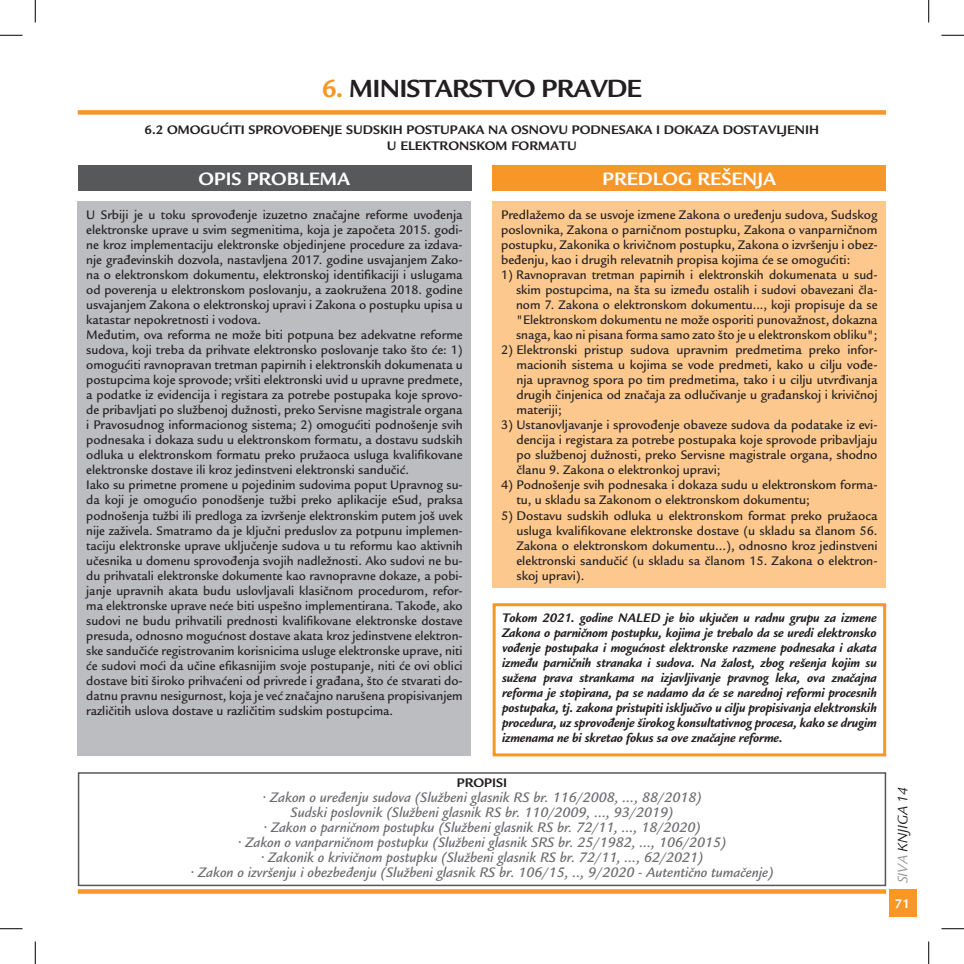
<style>
.page{position:relative;width:964px;height:964px;background:#fff}
.page>*{position:absolute;margin:0;border:0;box-sizing:border-box;transform-origin:0 0}
.Naslov_knjiznog_B{font:700 27px "O Legacy Sans";letter-spacing:-.03em;color:#231f20}
.Naslov_tabele{font:700 19.5px "O Legacy Sans";color:#fff}
.zakon{font:italic 500 15px "O Legacy Sans";color:#6c6d70}
.t1{font:italic 15px "O Legacy Sans";color:#231f20}
.t2{font:700 13.65px "O Legacy Sans";color:#fff}
.TXT_blokovi{font:500 13.5px/15px "O Legacy Sans";color:#231f20;text-align:justify;scale:.95 1}
.TXT_blokovi-2{font:500 13.5px/15px "O Legacy Sans";color:#231f20;text-align:justify;scale:.96 1}
.TXT_blokovi-3{font:500 13.5px/15px "O Legacy Sans";color:#231f20;text-align:justify}
.Donji_BOX{font:italic 700 13.5px/15px "O Legacy Sans";letter-spacing:-.01em;color:#231f20;text-align:justify}
.t3{font:700 13.5px/16.2px "O Legacy Sans";color:#231f20;text-align:center}
.s1{color:#f79727}
.s2{color:#939598}
</style>
<div class="page">
<div style="left:889px;top:888px;width:27px;height:28px;background:#f79727"></div>
<svg style="left:78px;top:889px;width:808px;height:4px;fill:#f79727"></svg>
<div style="left:78px;top:165px;width:393px;height:25px;background:#57585a"></div>
<div style="left:492px;top:165px;width:394px;height:25px;background:#f79727"></div>
<div style="left:78px;top:201px;width:393px;height:555px;background:#bcbdc0"></div>
<div style="left:492px;top:201px;width:394px;height:387px;background:#fcc88e"></div>
<div style="left:78px;top:772px;width:808px;height:114px;border:2px solid #57585a"></div>
<div style="left:78px;top:110px;width:808px;height:5px;background:#f79727"></div>
<div style="left:492px;top:603px;width:394px;height:153px;border:3px solid #f79727"></div>
<svg style="left:0;top:35px;width:22px;height:1px"></svg>
<svg style="left:941px;top:35px;width:22px;height:1px"></svg>
<svg style="left:0;top:928px;width:22px;height:1px"></svg>
<svg style="left:941px;top:928px;width:22px;height:1px"></svg>
<svg style="left:35px;top:0;width:1px;height:22px"></svg>
<svg style="left:35px;top:941px;width:1px;height:22px"></svg>
<svg style="left:928px;top:0;width:1px;height:22px"></svg>
<svg style="left:928px;top:941px;width:1px;height:22px"></svg>
<p class="Naslov_knjiznog_B" style="left:322px;top:72px;width:322px"><span class="s1">6.</span> MINISTARSTVO PRAVDE</p>
<p class="t3" style="left:145px;top:121px;width:676px">6.2 OMOGUĆITI SPROVOĐENJE SUDSKIH POSTUPAKA NA OSNOVU PODNESAKA I DOKAZA DOSTAVLJENIH<br>U ELEKTRONSKOM FORMATU</p>
<p class="Naslov_tabele" style="left:199px;top:167px;width:153px">OPIS PROBLEMA</p>
<p class="Naslov_tabele" style="left:602px;top:167px;width:175px">PREDLOG REŠENJA</p>
<p class="TXT_blokovi-2" style="left:86px;top:208px;width:394px">U Srbiji je u toku sprovođenje izuzetno značajne reforme uvođenja elektronske uprave u svim segmenitima, koja je započeta 2015. godi&shy;ne kroz implementaciju elektronske objedinjene procedure za izdava&shy;nje građevinskih dozvola, nastavljena 2017. godine usvajanjem Zako&shy;na o elektronskom dokumentu, elektronskoj identifikaciji i uslugama od poverenja u elektronskom poslovanju, a zaokružena 2018. godine usvajanjem Zakona o elektronskoj upravi i Zakona o postupku upisa u katastar nepokretnosti i vodova.</p>
<p class="TXT_blokovi-2" style="left:86px;top:328px;width:394px">Međutim, ova reforma ne može biti potpuna bez adekvatne reforme sudova, koji treba da prihvate elektronsko poslovanje tako što će: 1) omogućiti ravnopravan tretman papirnih i elektronskih dokumenata u postupcima koje sprovode; vršiti elektronski uvid u upravne predmete, a podatke iz evidencija i registara za potrebe postupaka koje sprovo&shy;de pribavljati po službenoj dužnosti, preko Servisne magistrale organa i Pravosudnog informacionog sistema; 2) omogućiti podnošenje svih podnesaka i dokaza sudu u elektronskom formatu, a dostavu sudskih odluka u elektronskom formatu preko pružaoca usluga kvalifikovane elektronske dostave ili kroz jedinstveni elektronski sandučić.</p>
<p class="TXT_blokovi" style="left:86px;top:478px;width:398px">Iako su primetne promene u pojedinim sudovima poput Upravnog su&shy;da koji je omogućio ponodšenje tužbi preko aplikacije eSud, praksa podnošenja tužbi ili predloga za izvršenje elektronskim putem još uvek nije zaživela. Smatramo da je ključni preduslov za potpunu implemen&shy;taciju elektronske uprave uključenje sudova u tu reformu kao aktivnih učesnika u domenu sprovođenja svojih nadležnosti. Ako sudovi ne bu&shy;du prihvatali elektronske dokumente kao ravnopravne dokaze, a pobi&shy;janje upravnih akata budu uslovljavali klasičnom procedurom, refor&shy;ma elektronske uprave neće biti uspešno implementirana. Takođe, ako sudovi ne budu prihvatili prednosti kvalifikovane elektronske dostave presuda, odnosno mogućnost dostave akata kroz jedinstvene elektron&shy;ske sandučiće registrovanim korisnicima usluge elektronske uprave, niti će sudovi moći da učine efikasnijim svoje postupanje, niti će ovi oblici dostave biti široko prihvaćeni od privrede i građana, što će stvarati do&shy;datnu pravnu nesigurnost, koja je već značajno narušena propisivanjem različitih uslova dostave u različitim sudskim postupcima.</p>
<p class="TXT_blokovi-3" style="left:501px;top:208px;width:378px">Predlažemo da se usvoje izmene Zakona o uređenju sudova, Sudskog poslovnika, Zakona o parničnom postupku, Zakona o vanparničnom postupku, Zakonika o krivičnom postupku, Zakona o izvršenju i obez&shy;beđenju, kao i drugih relevatnih propisa kojima će se omogućiti:</p>
<p class="TXT_blokovi" style="left:516px;top:268px;width:382px;text-indent:-15px">1) Ravnopravan tretman papirnih i elektronskih dokumenata u sud&shy;skim postupcima, na šta su između ostalih i sudovi obavezani čla&shy;nom 7. Zakona o elektronskom dokumentu..., koji propisuje da se "Elektronskom dokumentu ne može osporiti punovažnost, dokazna snaga, kao ni pisana forma samo zato što je u elektronskom obliku";</p>
<p class="TXT_blokovi-3" style="left:516px;top:343px;width:362px;text-indent:-15px">2) Elektronski pristup sudova upravnim predmetima preko infor&shy;macionih sistema u kojima se vode predmeti, kako u cilju vođe&shy;nja upravnog spora po tim predmetima, tako i u cilju utvrđivanja drugih činjenica od značaja za odlučivanje u građanskoj i krivičnoj materiji;</p>
<p class="TXT_blokovi-3" style="left:516px;top:418px;width:362px;text-indent:-15px">3) Ustanovljavanje i sprovođenje obaveze sudova da podatake iz evi&shy;dencija i registara za potrebe postupaka koje sprovode pribavljaju po službenoj dužnosti, preko Servisne magistrale organa, shodno članu 9. Zakona o elektronkoj upravi;</p>
<p class="TXT_blokovi-3" style="left:516px;top:478px;width:362px;text-indent:-15px">4) Podnošenje svih podnesaka i dokaza sudu u elektronskom forma&shy;tu, u skladu sa Zakonom o elektronskom dokumentu;</p>
<p class="TXT_blokovi-3" style="left:516px;top:508px;width:362px;text-indent:-15px">5) Dostavu sudskih odluka u elektronskom format preko pružaoca usluga kvalifikovane elektronske dostave (u skladu sa članom 56.<br>Zakona o elektronskom dokumentu...), odnosno kroz jedinstveni elektronski sandučić (u skladu sa članom 15. Zakona o elektron&shy;skoj upravi).</p>
<p class="Donji_BOX" style="left:502px;top:610px;width:376px">Tokom 2021. godine NALED je bio ukjučen u radnu grupu za izmene Zakona o parničnom postupku, kojima je trebalo da se uredi elektronsko vođenje postupaka i mogućnost elektronske razmene podnesaka i akata između parničnih stranaka i sudova. Na žalost, zbog rešenja kojim su sužena prava strankama na izjavljivanje pravnog leka, ova značajna reforma je stopirana, pa se nadamo da će se narednoj reformi procesnih postupaka, tj. zakona pristupiti isključivo u cilju propisivanja elektronskih procedura, uz sprovođenje širokog konsultativnog procesa, kako se drugim izmenama ne bi skretao fokus sa ove značajne reforme.</p>
<p class="t3" style="left:456px;top:775px;width:52px">PROPISI</p>
<p class="zakon" style="left:262px;top:789px;width:441px">• Zakon o uređenju sudova (Službeni glasnik RS br. 116/2008, …, 88/2018)</p>
<p class="zakon" style="left:290px;top:804px;width:384px">Sudski poslovnik (Službeni glasnik RS br. 110/2009, …, 93/2019)</p>
<p class="zakon" style="left:263px;top:819px;width:439px">• Zakon o parničnom postupku (Službeni glasnik RS br. 72/11, …, 18/2020)</p>
<p class="zakon" style="left:237px;top:834px;width:490px">• Zakon o vanparničnom postupku (Službeni glasnik SRS br. 25/1982, …, 106/2015)</p>
<p class="zakon" style="left:260px;top:849px;width:444px">• Zakonik o krivičnom postupku (Službeni glasnik RS br. 72/11, …, 62/2021)</p>
<p class="zakon" style="left:190px;top:864px;width:585px">• Zakon o izvršenju i obezbeđenju (Službeni glasnik RS br. 106/15, .., 9/2020 - Autentično tumačenje)</p>
<p class="t1" style="left:894px;top:883px;width:98px;rotate:-90deg"><span class="s2">SIVA</span> KNJIGA 14</p>
<p class="t2" style="left:894px;top:895px;width:17px">71</p>
</div>
